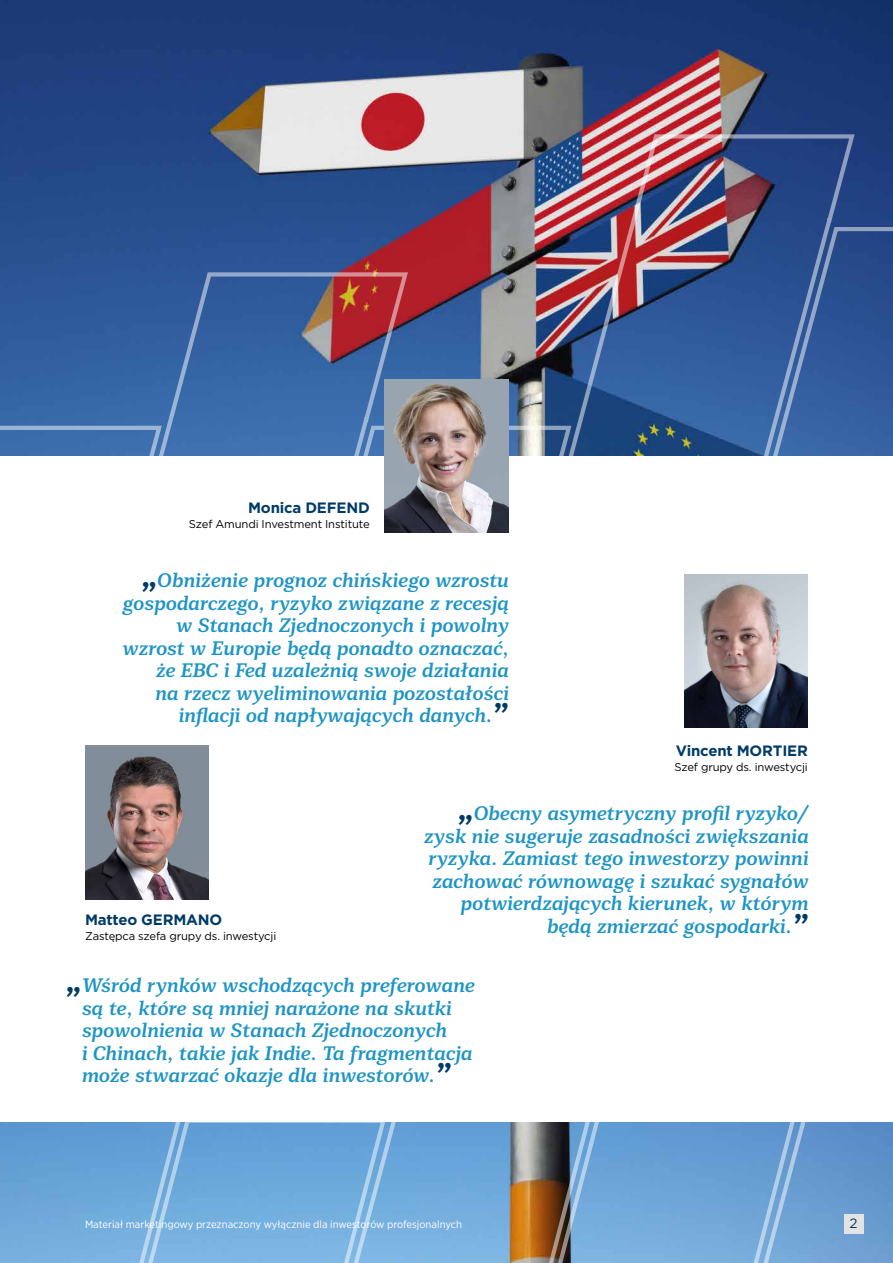
<style>
.page{position:relative;width:893px;height:1263px;background:#fff}
.page>*{position:absolute;margin:0;border:0;box-sizing:border-box;transform-origin:0 0}
.t1{font:italic 700 19.5px/22.5px "Mediator Serif";letter-spacing:-.01em;color:#1c94c4;text-align:right}
.t2{font:700 15px "Gotham";letter-spacing:-.01em;color:#003b68}
.t3{font:13.5px "Gotham";color:#003b68}
.t4{font:11.25px "Gotham";letter-spacing:-.01em;color:#000}
.t5{font:10.5px "Gotham Narrow";color:#fff;scale:1.05 1}
.s1{font-weight:900;font-size:27px;color:#003b68}
</style>
<div class="page">
<img style="left:0;top:0;width:893px;height:133px">
<img style="left:0;top:133px;width:893px;height:1130px">
<div style="left:844px;top:1214px;width:19px;height:19px;background:#e3e3e3"></div>
<div style="left:0;top:456px;width:893px;height:665px;background:#fff"></div>
<img style="left:385px;top:379px;width:123px;height:153px">
<img style="left:685px;top:574px;width:123px;height:153px">
<img style="left:85px;top:746px;width:123px;height:153px">
<p class="t2" style="left:248px;top:498px;width:123px">Monica DEFEND</p>
<p class="t4" style="left:189px;top:517px;width:182px">Szef Amundi Investment Institute</p>
<p class="t1" style="left:122px;top:570px;width:388px"><span class="s1">„</span>Obniżenie prognoz chińskiego wzrostu gospodarczego, ryzyko związane z recesją w Stanach Zjednoczonych i powolny wzrost w Europie będą ponadto oznaczać, że EBC i Fed uzależnią swoje działania<br>na rzecz wyeliminowania pozostałości inflacji od napływających danych.<span class="s1">”</span></p>
<p class="t2" style="left:676px;top:741px;width:133px">Vincent MORTIER</p>
<p class="t4" style="left:674px;top:760px;width:135px">Szef grupy ds. inwestycji</p>
<p class="t2" style="left:85px;top:910px;width:139px">Matteo GERMANO</p>
<p class="t4" style="left:85px;top:929px;width:193px">Zastępca szefa grupy ds. inwestycji</p>
<p class="t1" style="left:423px;top:803px;width:386px"><span class="s1">„</span>Obecny asymetryczny profil ryzyko/ zysk nie sugeruje zasadności zwiększania ryzyka. Zamiast tego inwestorzy powinni zachować równowagę i szukać sygnałów potwierdzających kierunek, w którym będą zmierzać gospodarki.<span class="s1">”</span></p>
<p class="t1" style="left:81px;top:975px;width:395px;text-align:left;text-indent:-17px"><span class="s1">„</span>Wśród rynków wschodzących preferowane są te, które są mniej narażone na skutki spowolnienia w Stanach Zjednoczonych<br>i Chinach, takie jak Indie. Ta fragmentacja może stwarzać okazje dla inwestorów.<span class="s1">”</span></p>
<p class="t5" style="left:85px;top:1218px;width:360px">Materiał marketingowy przeznaczony wyłącznie dla inwestorów profesjonalnych</p>
<p class="t3" style="left:850px;top:1215px;width:10px">2</p>
</div>
